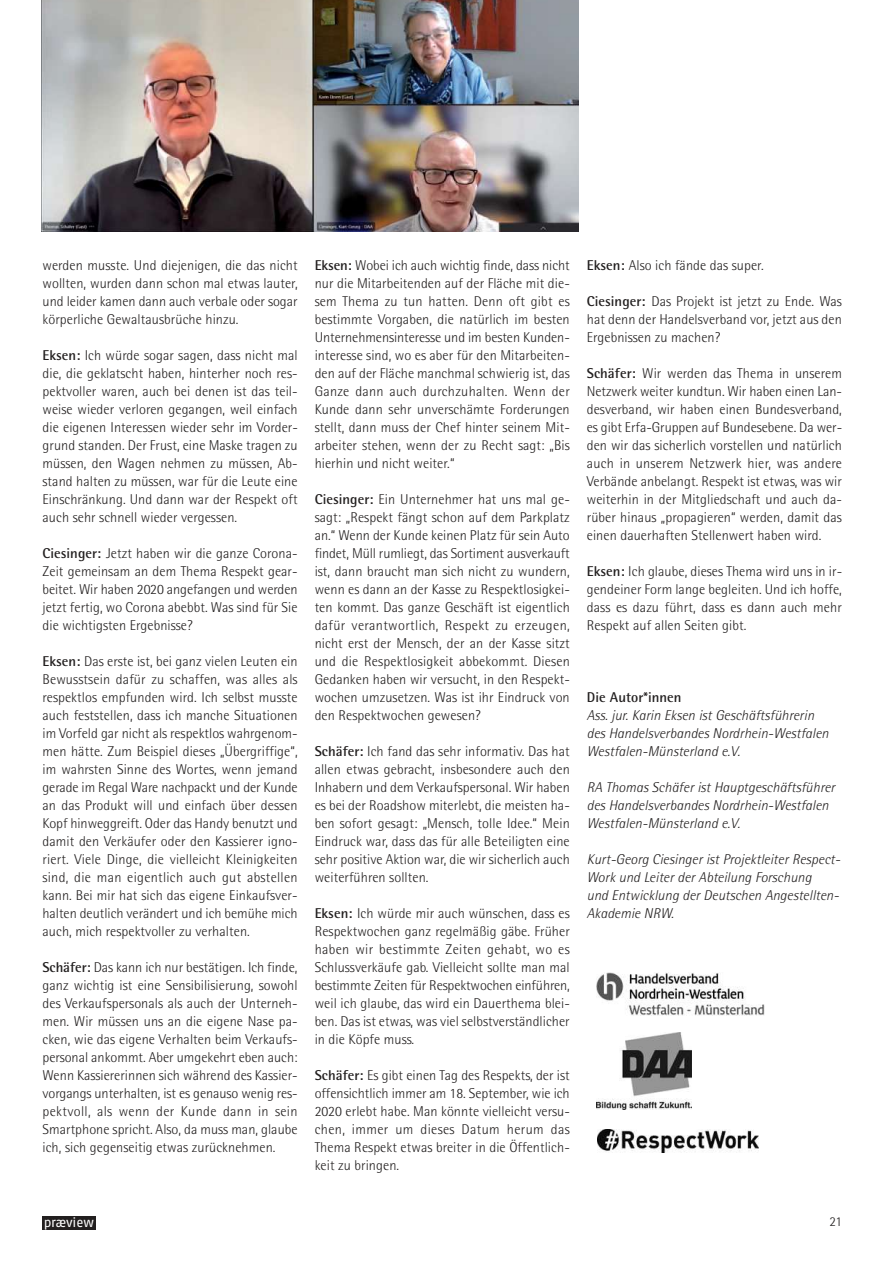
<style>
.page{position:relative;width:893px;height:1263px;background:#fff}
.page>*{position:absolute;margin:0;border:0;box-sizing:border-box;transform-origin:0 0}
.t1{font:300 14.25px/18px "Rotis Semi Sans";letter-spacing:.005em;color:#221f1f;text-align:justify}
.t2{font:italic 300 14.25px/18px "Rotis Semi Sans";letter-spacing:.005em;color:#221f1f}
.t3{font:700 14.25px "Rotis Semi Sans";letter-spacing:.005em;color:#221f1f}
.t4{font:300 13.5px "Rotis Semi Sans";color:#221f1f}
.s1{font-weight:700}
</style>
<div class="page">
<div style="left:43px;top:1216px;width:53px;height:13px;background:#221f1f"></div>
<img style="left:42px;top:0;width:536px;height:231px">
<img style="left:596px;top:1032px;width:95px;height:77px">
<img style="left:596px;top:973px;width:169px;height:42px">
<img style="left:598px;top:1130px;width:160px;height:23px">
<p class="t1" style="left:43px;top:256px;width:257px">werden musste. Und diejenigen, die das nicht wollten, wurden dann schon mal etwas lauter, und leider kamen dann auch verbale oder sogar körperliche Gewaltausbrüche hinzu.</p>
<p class="t1" style="left:43px;top:346px;width:257px"><span class="s1">Eksen:</span> Ich würde sogar sagen, dass nicht mal die, die geklatscht haben, hinterher noch res&shy;pektvoller waren, auch bei denen ist das teil&shy;weise wieder verloren gegangen, weil einfach die eigenen Interessen wieder sehr im Vorder&shy;grund standen. Der Frust, eine Maske tragen zu müssen, den Wagen nehmen zu müssen, Ab&shy;stand halten zu müssen, war für die Leute eine Einschränkung. Und dann war der Respekt oft auch sehr schnell wieder vergessen.</p>
<p class="t1" style="left:43px;top:544px;width:257px"><span class="s1">Ciesinger:</span> Jetzt haben wir die ganze Corona-Zeit gemeinsam an dem Thema Respekt gear&shy;beitet. Wir haben 2020 angefangen und werden jetzt fertig, wo Corona abebbt. Was sind für Sie die wichtigsten Ergebnisse?</p>
<p class="t1" style="left:43px;top:652px;width:257px"><span class="s1">Eksen:</span> Das erste ist, bei ganz vielen Leuten ein Bewusstsein dafür zu schaffen, was alles als respektlos empfunden wird. Ich selbst musste auch feststellen, dass ich manche Situationen im Vorfeld gar nicht als respektlos wahrgenom&shy;men hätte. Zum Beispiel dieses „Übergriffige“, im wahrsten Sinne des Wortes, wenn jemand gerade im Regal Ware nachpackt und der Kunde an das Produkt will und einfach über dessen Kopf hinweggreift. Oder das Handy benutzt und damit den Verkäufer oder den Kassierer igno&shy;riert. Viele Dinge, die vielleicht Kleinigkeiten sind, die man eigentlich auch gut abstellen kann. Bei mir hat sich das eigene Einkaufsver&shy;halten deutlich verändert und ich bemühe mich auch, mich respektvoller zu verhalten.</p>
<p class="t1" style="left:43px;top:958px;width:257px"><span class="s1">Schäfer:</span> Das kann ich nur bestätigen. Ich finde, ganz wichtig ist eine Sensibilisierung, sowohl des Verkaufspersonals als auch der Unterneh&shy;men. Wir müssen uns an die eigene Nase pa&shy;cken, wie das eigene Verhalten beim Verkaufs&shy;personal ankommt. Aber umgekehrt eben auch:<br>Wenn Kassiererinnen sich während des Kassier&shy;vorgangs unterhalten, ist es genauso wenig res&shy;pektvoll, als wenn der Kunde dann in sein Smartphone spricht. Also, da muss man, glaube ich, sich gegenseitig etwas zurücknehmen.</p>
<p class="t1" style="left:315px;top:256px;width:257px"><span class="s1">Eksen:</span> Wobei ich auch wichtig finde, dass nicht nur die Mitarbeitenden auf der Fläche mit die&shy;sem Thema zu tun hatten. Denn oft gibt es bestimm te Vorgaben, die natürlich im besten Unternehmensinteresse und im besten Kunden&shy;interesse sind, wo es aber für den Mitarbeiten&shy;den auf der Fläche manchmal schwierig ist, das Ganze dann auch durchzuhalten. Wenn der Kunde dann sehr unverschämte Forderungen stellt, dann muss der Chef hinter seinem Mit&shy;arbeiter stehen, wenn der zu Recht sagt: „Bis hierhin und nicht weiter.“</p>
<p class="t1" style="left:315px;top:490px;width:257px"><span class="s1">Ciesinger:</span> Ein Unternehmer hat uns mal ge&shy;sagt: „Respekt fängt schon auf dem Parkplatz an.“ Wenn der Kunde keinen Platz für sein Auto findet, Müll rumliegt, das Sortiment ausverkauft ist, dann braucht man sich nicht zu wundern, wenn es dann an der Kasse zu Respektlosigkei&shy;ten kommt. Das ganze Geschäft ist eigentlich dafür verantwortlich, Respekt zu erzeugen, nicht erst der Mensch, der an der Kasse sitzt und die Respektlosigkeit abbekommt. Diesen Gedanken haben wir versucht, in den Respekt&shy;wochen umzusetzen. Was ist ihr Eindruck von den Respektwochen gewesen?</p>
<p class="t1" style="left:315px;top:742px;width:257px"><span class="s1">Schäfer:</span> Ich fand das sehr informativ. Das hat allen etwas gebracht, insbesondere auch den Inhabern und dem Verkaufspersonal. Wir haben es bei der Roadshow miterlebt, die meisten ha&shy;ben sofort gesagt: „Mensch, tolle Idee.“ Mein Eindruck war, dass das für alle Beteiligten eine sehr positive Aktion war, die wir sicherlich auch weiterführen sollten.</p>
<p class="t1" style="left:315px;top:904px;width:257px"><span class="s1">Eksen:</span> Ich würde mir auch wünschen, dass es Respektwochen ganz regelmäßig gäbe. Früher haben wir bestimmte Zeiten gehabt, wo es Schlussverkäufe gab. Vielleicht sollte man mal bestimmte Zeiten für Respektwochen einführen, weil ich glaube, das wird ein Dauerthema blei&shy;ben. Das ist etwas, was viel selbstverständlicher in die Köpfe muss.</p>
<p class="t1" style="left:315px;top:1066px;width:257px"><span class="s1">Schäfer:</span> Es gibt einen Tag des Respekts, der ist offensichtlich immer am 18. September, wie ich 2020 erlebt habe. Man könnte vielleicht versu&shy;chen, immer um dieses Datum herum das Thema Respekt etwas breiter in die Öffentlich&shy;keit zu bringen.</p>
<p class="t1" style="left:587px;top:256px;width:178px"><span class="s1">Eksen:</span> Also ich fände das super.</p>
<p class="t1" style="left:587px;top:292px;width:257px"><span class="s1">Ciesinger:</span> Das Projekt ist jetzt zu Ende. Was hat denn der Handelsverband vor, jetzt aus den Ergebnissen zu machen?</p>
<p class="t1" style="left:587px;top:364px;width:257px"><span class="s1">Schäfer:</span> Wir werden das Thema in unserem Netzwerk weiter kundtun. Wir haben einen Lan&shy;desverband, wir haben einen Bundesverband, es gibt Erfa-Gruppen auf Bundesebene. Da wer&shy;den wir das sicherlich vorstellen und natürlich auch in unserem Netzwerk hier, was andere Verbände anbelangt. Respekt ist etwas, was wir weiterhin in der Mitgliedschaft und auch da&shy;rüber hinaus „propagieren“ werden, damit das einen dauerhaften Stellenwert haben wird.</p>
<p class="t1" style="left:587px;top:562px;width:257px"><span class="s1">Eksen:</span> Ich glaube, dieses Thema wird uns in ir&shy;gendeiner Form lange begleiten. Und ich hoffe, dass es dazu führt, dass es dann auch mehr Respekt auf allen Seiten gibt.</p>
<p class="t3" style="left:587px;top:692px;width:96px">Die Autor*innen</p>
<p class="t2" style="left:587px;top:708px;width:243px">Ass. jur. Karin Eksen ist Geschäftsführerin des Handelsverbandes Nordrhein-Westfalen<br>Westfalen-Münsterland e.V.</p>
<p class="t2" style="left:587px;top:780px;width:250px">RA Thomas Schäfer ist Hauptgeschäftsführer des Handelsverbandes Nordrhein-Westfalen<br>Westfalen-Münsterland e.V.</p>
<p class="t2" style="left:587px;top:852px;width:253px">Kurt-Georg Ciesinger ist Projektleiter Respect-Work und Leiter der Abteilung Forschung<br>und Entwicklung der Deutschen Angestellten-Akademie NRW.</p>
<p class="t4" style="left:829px;top:1214px;width:14px">21</p>
</div>
